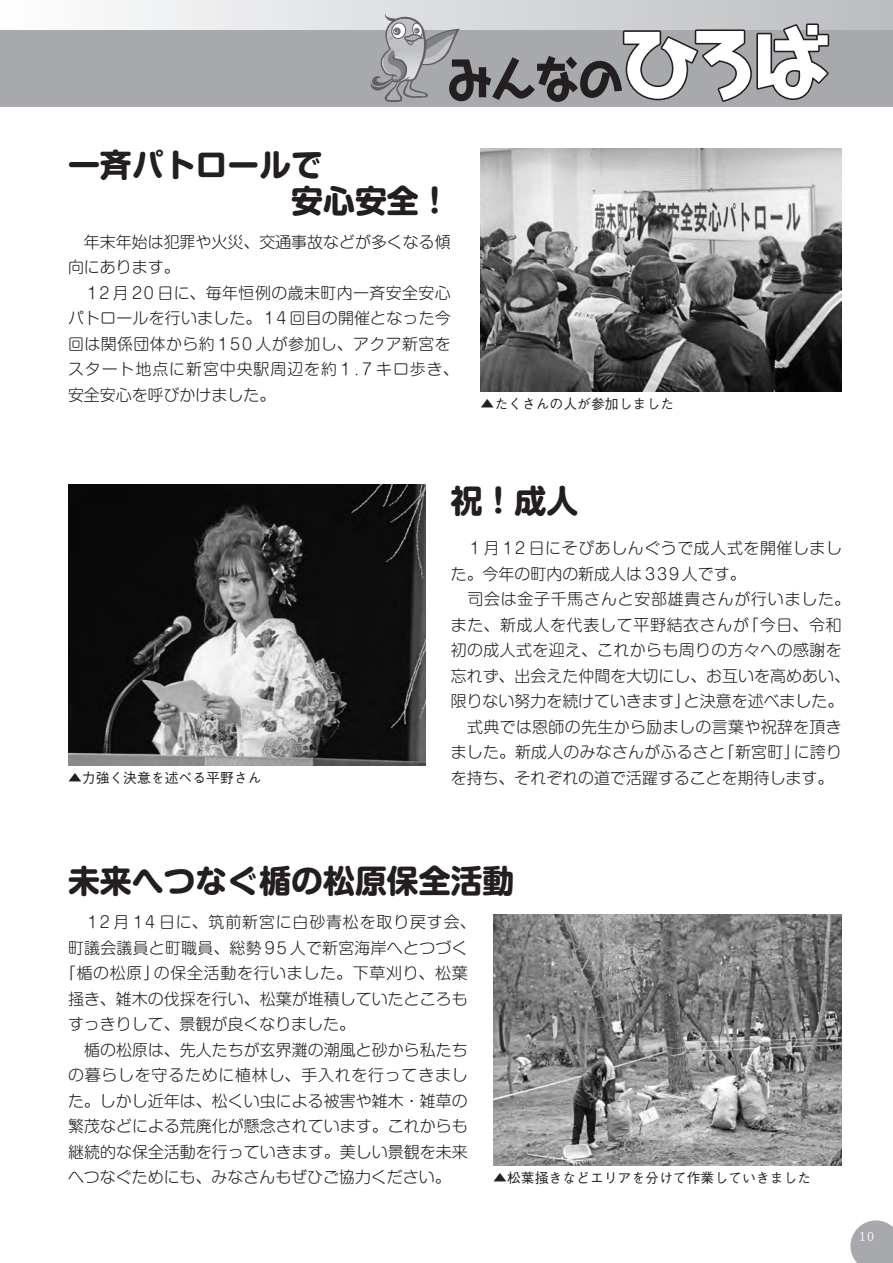
<style>
.page{position:relative;width:893px;height:1263px;background:#fff}
.page>*{position:absolute;margin:0;border:0;box-sizing:border-box;transform-origin:0 0}
.t1{font:700 31.95px/36.2px "Shin M Go Pro";color:#231f20}
.t2{font:300 15.9px/25.5px "Shin M Go Pro";letter-spacing:.01em;color:#231f20}
.t3{font:300 15.9px "Shin M Go Pro";letter-spacing:.055em;color:#231f20}
.t4{font:300 15.9px "Shin M Go Pro";letter-spacing:.045em;color:#231f20}
.t5{font:300 15.9px "Shin M Go Pro";letter-spacing:.05em;color:#231f20}
.t6{font:500 13.8px "Gothic BBB Pr 5";color:#231f20}
.t7{font:13.8px "DFHS Mincho Std W3";color:#fff}
</style>
<div class="page">
<img style="left:68px;top:485px;width:357px;height:280px">
<img style="left:480px;top:149px;width:362px;height:242px">
<img style="left:493px;top:914px;width:349px;height:251px">
<svg style="left:850px;top:1220px;width:43px;height:43px"></svg>
<div style="left:0;top:0;width:893px;height:106px;background:#a8a9ad"></div>
<div style="left:0;top:0;width:893px;height:30px;background:linear-gradient(to right,#fdfdfe,#bbbcbf)"></div>
<svg style="left:370px;top:13px;width:459px;height:89px"></svg>
<h1 class="t1" style="left:291px;top:143px;width:161px;text-indent:-223px">一斉パトロールで<br>安心安全！</h1>
<p class="t2" style="left:68px;top:227px;width:392px">　年末年始は犯罪や火災、交通事故などが多くなる傾向にあります。<br>　１２月２０日に、毎年恒例の歳末町内一斉安全安心パトロールを行いました。１４回目の開催となった今回は関係団体から約１５０人が参加し、アクア新宮をスタート地点に新宮中央駅周辺を約１.７キロ歩き、安全安心を呼びかけました。</p>
<p class="t6" style="left:480px;top:393px;width:195px">▲たくさんの人が参加しました</p>
<p class="t6" style="left:68px;top:767px;width:195px">▲力強く決意を述べる平野さん</p>
<h1 class="t1" style="left:451px;top:479px;width:129px">祝！成人</h1>
<p class="t2" style="left:451px;top:533px;width:401px">　１月１２日にそぴあしんぐうで成人式を開催しました。今年の町内の新成人は３３９人です。<br>　司会は金子千馬さんと安部雄貴さんが行いました。また、新成人を代表して平野結衣さんが「今日、令和初の成人式を迎え、これからも周りの方々への感謝を忘れず、出会えた仲間を大切にし、お互いを高めあい、限りない努力を続けていきます」と決意を述べました。　式典では恩師の先生から励ましの言葉や祝辞を頂きました。新成人のみなさんがふるさと「新宮町」に誇りを持ち、それぞれの道で活躍することを期待します。</p>
<h1 class="t1" style="left:68px;top:859px;width:448px">未来へつなぐ楯の松原保全活動</h1>
<p class="t3" style="left:68px;top:909px;width:409px">　１２月１４日に、筑前新宮に白砂青松を取り戻す会、</p>
<p class="t2" style="left:68px;top:933px;width:401px">町議会議員と町職員、総勢９５人で新宮海岸へとつづく</p>
<p class="t4" style="left:60px;top:960px;width:409px">「楯の松原」の保全活動を行いました。下草刈り、松葉</p>
<p class="t2" style="left:68px;top:984px;width:401px">掻き、雑木の伐採を行い、松葉が堆積していたところも</p>
<p class="t2" style="left:68px;top:1010px;width:289px">すっきりして、景観が良くなりました。</p>
<p class="t2" style="left:68px;top:1035px;width:401px">　楯の松原は、先人たちが玄界灘の潮風と砂から私たち</p>
<p class="t5" style="left:68px;top:1062px;width:401px">の暮らしを守るために植林し、手入れを行ってきまし</p>
<p class="t2" style="left:68px;top:1086px;width:401px">た。しかし近年は、松くい虫による被害や雑木・雑草の</p>
<p class="t2" style="left:68px;top:1112px;width:401px">繁茂などによる荒廃化が懸念されています。これからも</p>
<p class="t2" style="left:68px;top:1137px;width:401px">継続的な保全活動を行っていきます。美しい景観を未来</p>
<p class="t2" style="left:68px;top:1163px;width:384px">へつなぐためにも、みなさんもぜひご協力ください。</p>
<p class="t6" style="left:493px;top:1167px;width:319px">▲松葉掻きなどエリアを分けて作業していきました</p>
<p class="t7" style="left:859px;top:1228px;width:17px">10</p>
</div>
